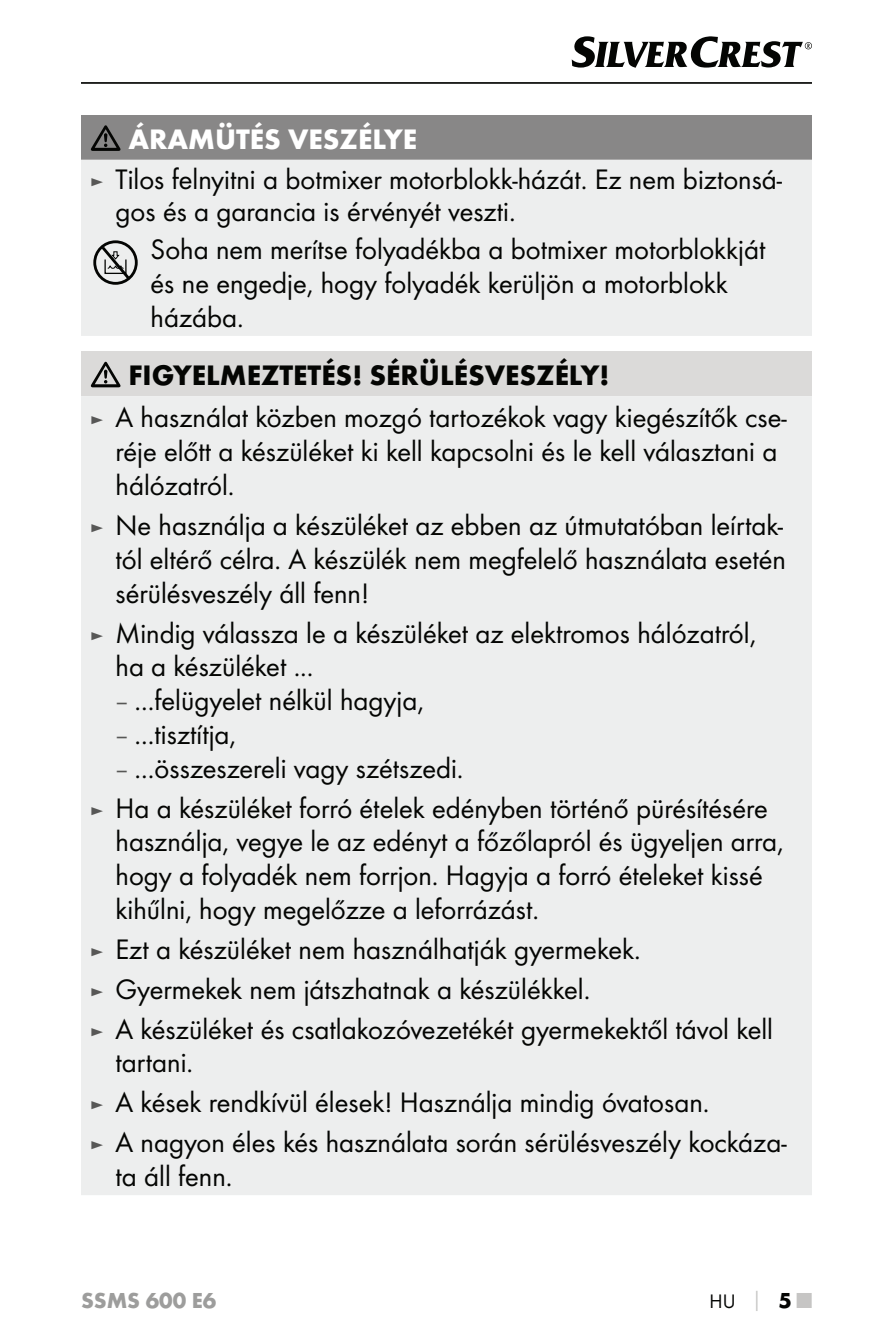
<style>
.page{position:relative;width:893px;height:1340px;background:#fff}
.page>*{position:absolute;margin:0;border:0;box-sizing:border-box;transform-origin:0 0}
.t1{font:29.25px/33.8px "Futura Boo";color:#040503}
.t2{font:700 29.25px "Futura";color:#040503}
.t3{font:700 29.25px "Futura";color:#fff}
.t4{font:700 22.5px "Futura";color:#9d9d9c}
.t5{font:20.25px "Futura Boo";color:#040503}
.s1{font-size:20.25px;color:#575756}
.s2{font-family:"Verdana";font-size:20.25px;color:#575756}
.s3{font-family:"Futura";font-weight:700;color:#c6c5c4}
.s4{font-family:"Futura";font-weight:700;font-size:22.5px}
.s5{font-family:"Futura";font-weight:700;font-size:22.5px;color:#c6c5c4}
</style>
<div class="page">
<hr style="left:81px;top:82px;width:731px;height:2px;background:#040503">
<svg style="left:572px;top:36px;width:240px;height:32px"></svg>
<div style="left:81px;top:115px;width:731px;height:45px;background:#888787"></div>
<div style="left:81px;top:160px;width:731px;height:176px;background:#edeeee"></div>
<svg style="left:91px;top:125px;width:29px;height:26px"></svg>
<div style="left:93px;top:240px;width:45px;height:45px;border:3px solid #040503;border-radius:50%"></div>
<svg style="left:99px;top:243px;width:33px;height:39px"></svg>
<div style="left:81px;top:351px;width:731px;height:45px;background:#dbdad9"></div>
<div style="left:81px;top:396px;width:731px;height:799px;background:#edeeee"></div>
<svg style="left:91px;top:362px;width:29px;height:25px"></svg>
<p class="t3" style="left:128px;top:127px;width:290px">ÁRAMÜTÉS VESZÉLYE</p>
<p class="t1" style="left:116px;top:165px;width:668px;line-height:31.5px;text-indent:-26px"><span class="s1">►</span> Tilos felnyitni a botmixer motorblokk-házát. Ez nem biztonsá&shy;gos és a garancia is érvényét veszti.</p>
<p class="t1" style="left:151px;top:234px;width:616px">Soha nem merítse folyadékba a botmixer motorblokkját és ne engedje, hogy folyadék kerüljön a motorblokk házába.</p>
<p class="t2" style="left:128px;top:364px;width:482px">FIGYELMEZTETÉS! SÉRÜLÉSVESZÉLY!</p>
<p class="t1" style="left:116px;top:402px;width:673px;text-indent:-26px"><span class="s1">►</span> A használat közben mozgó tartozékok vagy kiegészítők cse&shy;réje előtt a készüléket ki kell kapcsolni és le kell választani a hálózatról.</p>
<p class="t1" style="left:116px;top:510px;width:672px;text-align:justify;text-indent:-26px"><span class="s1">►</span> Ne használja a készüléket az ebben az útmutatóban leírtak&shy;tól eltérő célra. A készülék nem megfelelő használata esetén sérülésveszély áll fenn!</p>
<p class="t1" style="left:116px;top:617px;width:642px;text-indent:-26px"><span class="s1">►</span> Mindig válassza le a készüléket az elektromos hálózatról, ha a készüléket ...</p>
<p class="t1" style="left:116px;top:685px;width:310px"><span class="s2">–</span> ...felügyelet nélkül hagyja,</p>
<p class="t1" style="left:116px;top:718px;width:122px"><span class="s2">–</span> ...tisztítja,</p>
<p class="t1" style="left:90px;top:749px;width:679px;line-height:40.1px;text-indent:26px"><span class="s2">–</span> ...összeszereli vagy szétszedi.<br><span class="s1">►</span> Ha a készüléket forró ételek edényben történő pürésítésére</p>
<p class="t1" style="left:116px;top:826px;width:670px">használja, vegye le az edényt a főzőlapról és ügyeljen arra, hogy a folyadék nem forrjon. Hagyja a forró ételeket kissé kihűlni, hogy megelőzze a leforrázást.</p>
<p class="t1" style="left:90px;top:930px;width:684px;line-height:40.1px"><span class="s1">►</span> Ezt a készüléket nem használhatják gyermekek.<br><span class="s1">►</span> Gyermekek nem játszhatnak a készülékkel.<br><span class="s1">►</span> A készüléket és csatlakozóvezetékét gyermekektől távol kell</p>
<p class="t1" style="left:90px;top:1044px;width:698px;line-height:39.8px;text-indent:26px">tartani.<br><span class="s1">►</span> A kések rendkívül élesek! Használja mindig óvatosan.<br><span class="s1">►</span> A nagyon éles kés használata során sérülésveszély kockáza-</p>
<p class="t1" style="left:116px;top:1161px;width:118px">ta áll fenn.</p>
<p class="t4" style="left:81px;top:1291px;width:137px">SSMS 600 E6</p>
<p class="t5" style="left:710px;top:1291px;width:104px">HU <span class="s3">│</span> <span class="s4">5</span><span class="s5">■</span></p>
</div>
